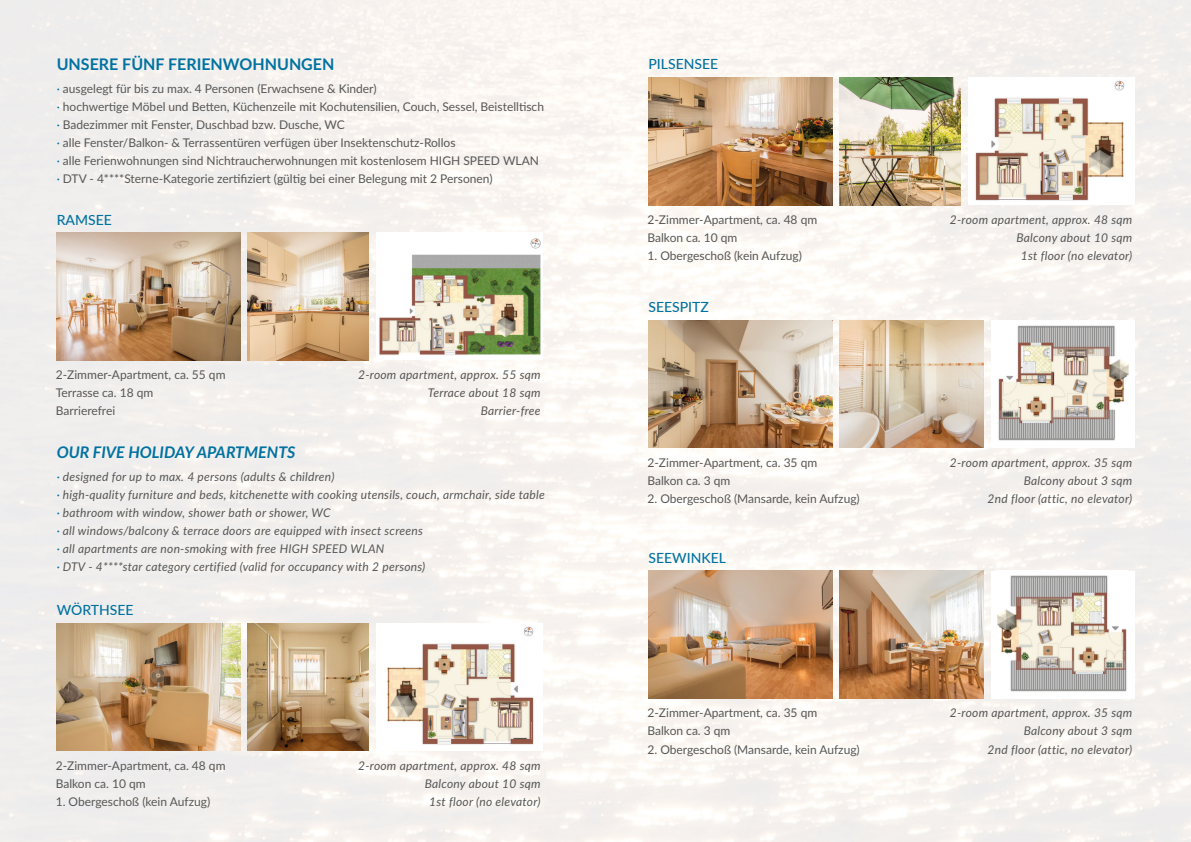
<style>
.page{position:relative;width:1191px;height:842px;background:#fff}
.page>*{position:absolute;margin:0;border:0;box-sizing:border-box;transform-origin:0 0}
.t1{font:700 16px "Lato";color:#0072a1}
.t2{font:italic 700 16px "Lato";color:#0072a1}
.t3{font:500 14px "Lato";color:#0072a1}
.t4{font:12px/18.1px "Lato";color:#575756}
.t5{font:italic 12px/18.1px "Lato";letter-spacing:.02em;color:#575756;text-align:right}
.s1{color:#0072a1}
.s2{font-style:normal;color:#0072a1}
</style>
<div class="page">
<img style="left:0;top:0;width:1191px;height:842px">
<img style="left:56px;top:233px;width:185px;height:127px">
<div style="left:376px;top:233px;width:167px;height:127px;background:#fff"></div>
<img style="left:379px;top:238px;width:162px;height:117px">
<img style="left:248px;top:233px;width:121px;height:127px">
<img style="left:56px;top:623px;width:185px;height:128px">
<div style="left:376px;top:623px;width:167px;height:128px;background:#fff"></div>
<img style="left:387px;top:626px;width:147px;height:119px">
<img style="left:248px;top:623px;width:121px;height:128px">
<img style="left:648px;top:77px;width:184px;height:128px">
<div style="left:967px;top:77px;width:167px;height:128px;background:#fff"></div>
<img style="left:975px;top:80px;width:150px;height:121px">
<img style="left:839px;top:77px;width:121px;height:128px">
<img style="left:648px;top:320px;width:184px;height:128px">
<div style="left:991px;top:320px;width:143px;height:128px;background:#fff"></div>
<img style="left:998px;top:325px;width:131px;height:116px">
<img style="left:839px;top:320px;width:145px;height:128px">
<img style="left:648px;top:571px;width:184px;height:127px">
<div style="left:990px;top:571px;width:144px;height:127px;background:#fff"></div>
<img style="left:997px;top:575px;width:130px;height:117px">
<img style="left:839px;top:571px;width:145px;height:127px">
<h1 class="t1" style="left:57px;top:52px;width:279px">UNSERE FÜNF FERIENWOHNUNGEN</h1>
<p class="t4" style="left:57px;top:79px;width:489px"><span class="s1">·</span> ausgelegt für bis zu max. 4 Personen (Erwachsene &amp; Kinder)<br><span class="s1">·</span> hochwertige Möbel und Betten, Küchenzeile mit Kochutensilien, Couch, Sessel, Beistelltisch <span class="s1">·</span> Badezimmer mit Fenster, Duschbad bzw. Dusche, WC<br><span class="s1">·</span> alle Fenster/Balkon- &amp; Terrassentüren verfügen über Insektenschutz-Rollos<br><span class="s1">·</span> alle Ferienwohnungen sind Nichtraucherwohnungen mit kostenlosem HIGH SPEED WLAN <span class="s1">·</span> DTV - 4****Sterne-Kategorie zertifiziert (gültig bei einer Belegung mit 2 Personen)</p>
<p class="t3" style="left:57px;top:209px;width:57px">RAMSEE</p>
<p class="t4" style="left:56px;top:365px;width:171px">2-Zimmer-Apartment, ca. 55 qm<br>Terrasse ca. 18 qm<br>Barrierefrei</p>
<p class="t5" style="left:358px;top:365px;width:184px">2-room apartment, approx. 55 sqm<br>Terrace about 18 sqm<br>Barrier-free</p>
<h1 class="t2" style="left:57px;top:440px;width:240px">OUR FIVE HOLIDAY APARTMENTS</h1>
<p class="t5" style="left:57px;top:467px;width:489px;text-align:left"><span class="s2">·</span> designed for up to max. 4 persons (adults &amp; children)<br><span class="s2">·</span> high-quality furniture and beds, kitchenette with cooking utensils, couch, armchair, side table <span class="s2">·</span> bathroom with window, shower bath or shower, WC<br><span class="s2">·</span> all windows/balcony &amp; terrace doors are equipped with insect screens<br><span class="s2">·</span> all apartments are non-smoking with free HIGH SPEED WLAN<br><span class="s2">·</span> DTV - 4****star category certified (valid for occupancy with 2 persons)</p>
<p class="t3" style="left:57px;top:600px;width:78px">WÖRTHSEE</p>
<p class="t4" style="left:56px;top:756px;width:171px">2-Zimmer-Apartment, ca. 48 qm<br>Balkon ca. 10 qm</p>
<p class="t4" style="left:56px;top:792px;width:156px">1. Obergeschoß (kein Aufzug)</p>
<p class="t5" style="left:358px;top:756px;width:184px">2-room apartment, approx. 48 sqm<br>Balcony about 10 sqm<br>1st floor (no elevator)</p>
<p class="t3" style="left:648px;top:54px;width:71px">PILSENSEE</p>
<p class="t4" style="left:647px;top:210px;width:171px">2-Zimmer-Apartment, ca. 48 qm<br>Balkon ca. 10 qm</p>
<p class="t4" style="left:647px;top:246px;width:156px">1. Obergeschoß (kein Aufzug)</p>
<p class="t3" style="left:648px;top:297px;width:62px">SEESPITZ</p>
<p class="t4" style="left:647px;top:453px;width:171px">2-Zimmer-Apartment, ca. 35 qm<br>Balkon ca. 3 qm</p>
<p class="t4" style="left:647px;top:489px;width:214px">2. Obergeschoß (Mansarde, kein Aufzug)</p>
<p class="t3" style="left:648px;top:548px;width:79px">SEEWINKEL</p>
<p class="t4" style="left:647px;top:703px;width:171px">2-Zimmer-Apartment, ca. 35 qm<br>Balkon ca. 3 qm</p>
<p class="t4" style="left:647px;top:740px;width:214px">2. Obergeschoß (Mansarde, kein Aufzug)</p>
<p class="t5" style="left:950px;top:210px;width:184px">2-room apartment, approx. 48 sqm<br>Balcony about 10 sqm<br>1st floor (no elevator)</p>
<p class="t5" style="left:950px;top:453px;width:184px">2-room apartment, approx. 35 sqm<br>Balcony about 3 sqm<br>2nd floor (attic, no elevator)</p>
<p class="t5" style="left:950px;top:703px;width:184px">2-room apartment, approx. 35 sqm<br>Balcony about 3 sqm<br>2nd floor (attic, no elevator)</p>
</div>
